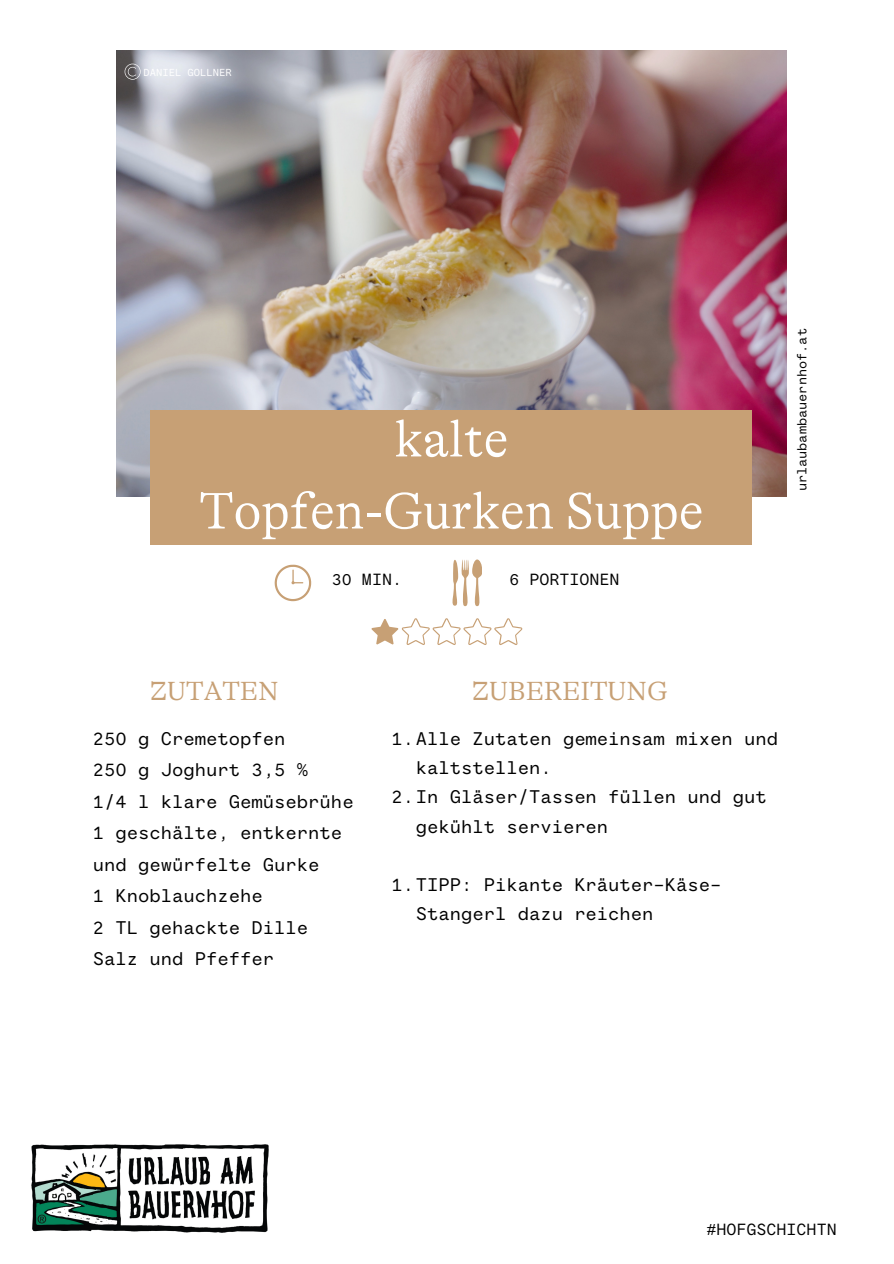
<style>
.page{position:relative;width:894px;height:1264px;background:#fff}
.page>*{position:absolute;margin:0;border:0;box-sizing:border-box;transform-origin:0 0}
.t1{font:300 52.05px "GT Alpina";color:#fff}
.t2{font:300 26.7px "GT Alpina";color:#c7a075}
.t3{font:18.3px/29.2px "Kale Sans Mono";color:#000}
.t4{font:16.2px "Kale Sans Mono";color:#000}
.t5{font:13.2px "Kale Sans Mono";color:#000}
.t6{font:10.2px "Kale Sans Mono";color:#fff}
</style>
<div class="page">
<img style="left:116px;top:50px;width:670px;height:447px">
<div style="left:150px;top:410px;width:601px;height:134px;background:#c7a075"></div>
<svg style="left:274px;top:564px;width:37px;height:37px"></svg>
<svg style="left:452px;top:559px;width:30px;height:47px"></svg>
<img style="left:31px;top:1144px;width:238px;height:89px">
<svg style="left:125px;top:64px;width:15px;height:15px"></svg>
<svg style="left:371px;top:618px;width:151px;height:27px"></svg>
<p class="t6" style="left:143px;top:68px;width:90px">DANIEL GOLLNER</p>
<p class="t1" style="left:394px;top:410px;width:115px">kalte</p>
<p class="t1" style="left:199px;top:482px;width:505px">Topfen-Gurken Suppe</p>
<p class="t4" style="left:332px;top:574px;width:72px">30 MIN.</p>
<p class="t4" style="left:509px;top:573px;width:112px">6 PORTIONEN</p>
<p class="t5" style="left:797px;top:491px;width:165px;rotate:-90deg">urlaubambauernhof.at</p>
<p class="t2" style="left:150px;top:675px;width:130px">ZUTATEN</p>
<p class="t3" style="left:93px;top:725px;width:194px">250 g Cremetopfen</p>
<p class="t3" style="left:93px;top:757px;width:217px">250 g Joghurt 3,5 %</p>
<p class="t3" style="left:93px;top:788px;width:262px">1/4 l klare Gemüsebrühe</p>
<p class="t3" style="left:93px;top:819px;width:251px;line-height:31.5px">1 geschälte, entkernte und gewürfelte Gurke</p>
<p class="t3" style="left:93px;top:883px;width:172px">1 Knoblauchzehe</p>
<p class="t3" style="left:93px;top:914px;width:217px">2 TL gehackte Dille</p>
<p class="t3" style="left:93px;top:946px;width:183px">Salz und Pfeffer</p>
<p class="t2" style="left:472px;top:675px;width:197px">ZUBEREITUNG</p>
<p class="t3" style="left:415px;top:725px;width:364px;text-indent:-24px">1.Alle Zutaten gemeinsam mixen und kaltstellen.</p>
<p class="t3" style="left:415px;top:784px;width:352px;text-indent:-24px">2.In Gläser/Tassen füllen und gut gekühlt servieren</p>
<p class="t3" style="left:415px;top:872px;width:307px;text-indent:-24px">1.TIPP: Pikante Kräuter-Käse-<br>Stangerl dazu reichen</p>
<p class="t4" style="left:706px;top:1223px;width:132px">#HOFGSCHICHTN</p>
</div>
